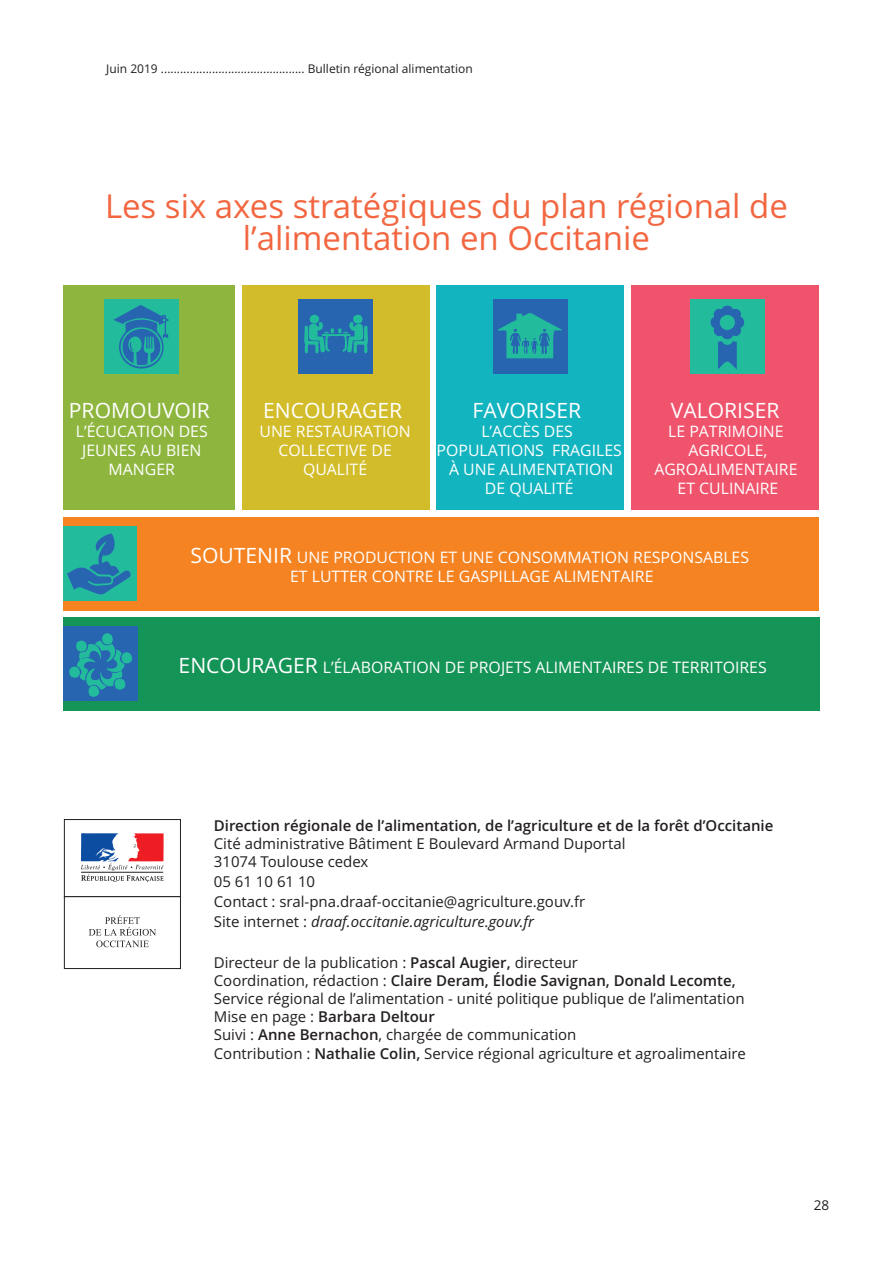
<style>
.page{position:relative;width:893px;height:1263px;background:#fff}
.page>*{position:absolute;margin:0;border:0;box-sizing:border-box;transform-origin:0 0}
.t1{font:33px/31.8px "Open Sans";color:#f26640;text-align:center}
.t2{font:21.15px "Open Sans";color:#fff}
.t3{font:15.9px/19px "Open Sans";color:#fff;text-align:center}
.t4{font:15px/18.1px "Open Sans";color:#231f20}
.t5{font:600 15px "Open Sans";color:#231f20}
.t6{font:13.5px "Open Sans";color:#231f20}
.t7{font:12px "Open Sans";color:#231f20}
.s1{font-size:21.15px}
.s2{font-style:italic}
.s3{font-weight:600}
</style>
<div class="page">
<div style="left:64px;top:617px;width:755px;height:94px;background:#149457"></div>
<div style="left:64px;top:517px;width:755px;height:93px;background:#f58322"></div>
<div style="left:64px;top:286px;width:171px;height:224px;background:#8eb63e"></div>
<div style="left:242px;top:286px;width:187px;height:224px;background:#d3bc29"></div>
<div style="left:437px;top:286px;width:187px;height:224px;background:#12b4c0"></div>
<div style="left:631px;top:286px;width:188px;height:224px;background:#f0546d"></div>
<div style="left:493px;top:299px;width:75px;height:75px;background:#2765b1"></div>
<div style="left:298px;top:299px;width:75px;height:75px;background:#2765b1"></div>
<div style="left:104px;top:299px;width:75px;height:75px;background:#22bb9c"></div>
<svg style="left:304px;top:314px;width:64px;height:39px"></svg>
<svg style="left:113px;top:305px;width:56px;height:64px"></svg>
<svg style="left:498px;top:313px;width:64px;height:45px"></svg>
<div style="left:690px;top:299px;width:75px;height:75px;background:#22bb9c"></div>
<svg style="left:710px;top:305px;width:35px;height:64px"></svg>
<div style="left:64px;top:526px;width:73px;height:75px;background:#22bb9c"></div>
<svg style="left:67px;top:533px;width:64px;height:62px"></svg>
<div style="left:64px;top:626px;width:74px;height:75px;background:#2765b1"></div>
<svg style="left:69px;top:633px;width:63px;height:64px"></svg>
<div style="left:64px;top:819px;width:117px;height:78px;border:1px solid #231f20"></div>
<div style="left:64px;top:896px;width:117px;height:73px;border:1px solid #231f20"></div>
<svg style="left:89px;top:915px;width:67px;height:32px"></svg>
<svg style="left:81px;top:833px;width:83px;height:49px"></svg>
<p class="t7" style="left:106px;top:62px;width:368px">Juin 2019 ............................................. Bulletin régional alimentation</p>
<h1 class="t1" style="left:105px;top:190px;width:684px">les six axes stratégiques du plan régional de l’alimentation en Occitanie</h1>
<h2 class="t2" style="left:69px;top:395px;width:143px">PROMOUVOIR</h2>
<p class="t3" style="left:76px;top:421px;width:133px">L’ÉCUCATION DES<br>JEUNES AU BIEN<br>MANGER</p>
<h2 class="t2" style="left:263px;top:395px;width:141px">ENCOURAGER</h2>
<p class="t3" style="left:259px;top:421px;width:153px">UNE RESTAURATION<br>COLLECTIVE DE<br>QUALITÉ</p>
<h2 class="t2" style="left:473px;top:396px;width:110px">FAVORISER</h2>
<p class="t3" style="left:437px;top:421px;width:187px">L’ACCÈS DES<br>POPULATIONS FRAGILES<br>À UNE ALIMENTATION<br>DE QUALITÉ</p>
<h2 class="t2" style="left:671px;top:395px;width:110px">VALORISER</h2>
<p class="t3" style="left:654px;top:421px;width:145px">LE PATRIMOINE<br>AGRICOLE,<br>AGROALIMENTAIRE<br>ET CULINAIRE</p>
<p class="t3" style="left:190px;top:548px;width:560px"><span class="s1">SOUTENIR</span> UNE PRODUCTION ET UNE CONSOMMATION RESPONSABLES<br>ET LUTTER CONTRE LE GASPILLAGE ALIMENTAIRE</p>
<p class="t3" style="left:179px;top:657px;width:590px"><span class="s1">ENCOURAGER</span> L’ÉLABORATION DE PROJETS ALIMENTAIRES DE TERRITOIRES</p>
<p class="t5" style="left:214px;top:816px;width:561px">Direction régionale de l’alimentation, de l’agriculture et de la forêt d’Occitanie</p>
<p class="t4" style="left:214px;top:834px;width:413px">cité administrative Bâtiment E Boulevard Armand Duportal<br>31074 Toulouse cedex</p>
<p class="t4" style="left:214px;top:872px;width:373px;line-height:20px">05 61 10 61 10<br>contact : sral-pna.draaf-occitanie@agriculture.gouv.fr<br>Site internet : <span class="s2">draaf.occitanie.agriculture.gouv.fr</span></p>
<p class="t4" style="left:214px;top:954px;width:533px">Directeur de la publication : <span class="s3">Pascal Augier,</span> directeur<br>coordination, rédaction : <span class="s3">Claire Deram, Élodie Savignan, Donald Lecomte, </span>Service régional de l’alimentation - unité politique publique de l’alimentation Mise en page : <span class="s3">Barbara Deltour<br></span>Suivi : <span class="s3">Anne Bernachon</span>, chargée de communication<br>contribution : <span class="s3">Nathalie Colin,</span> Service régional agriculture et agroalimentaire</p>
<p class="t6" style="left:814px;top:1197px;width:17px">28</p>
</div>
